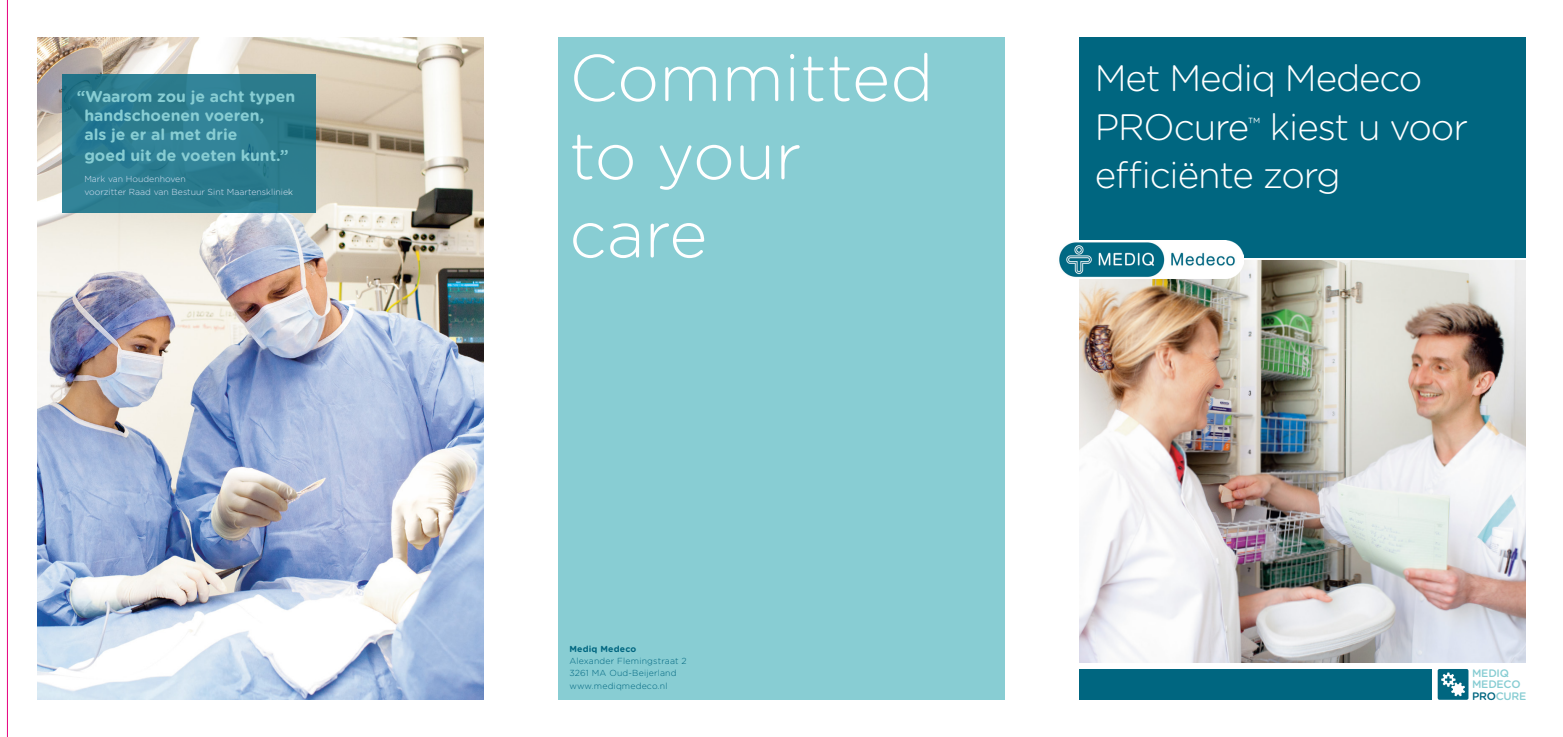
<style>
.page{position:relative;width:1563px;height:737px;background:#fff}
.page>*{position:absolute;margin:0;border:0;box-sizing:border-box;transform-origin:0 0}
.t1{font:300 65.62px/78.1px "Gotham Rounded";color:#fff}
.t2{font:300 36.75px/48.1px "Gotham Rounded";letter-spacing:-.03em;color:#fff}
.t3{font:700 15.75px/19.2px "Gotham Rounded";color:#88cdd3}
.t4{font:500 10.85px/11.5px "Gotham Rounded";letter-spacing:-.025em;color:#88cdd3}
.t5{font:300 8.75px/12.2px "Gotham Rounded";color:#d8e2f4}
.t6{font:300 8.75px/12.2px "Gotham Rounded";letter-spacing:.02em;color:#006680}
.t7{font:700 8.75px "Gotham Rounded";letter-spacing:.02em;color:#006680}
.s1{color:#fff}
.s2{color:#006680}
</style>
<div class="page">
<img style="left:37px;top:37px;width:447px;height:662px">
<div style="left:62px;top:74px;width:254px;height:139px;background:#2c7d8f"></div>
<div style="left:558px;top:37px;width:447px;height:662px;background:#88cdd3"></div>
<hr style="left:7px;top:0;width:1px;height:737px;background:#e6007e">
<div style="left:1437px;top:669px;width:31px;height:30px;background:#006680;border-radius:2px"></div>
<svg style="left:1441px;top:672px;width:24px;height:24px"></svg>
<div style="left:1079px;top:37px;width:446px;height:221px;background:#006680"></div>
<div style="left:1079px;top:669px;width:352px;height:30px;background:#006680"></div>
<img style="left:1079px;top:260px;width:446px;height:402px">
<img style="left:1059px;top:240px;width:184px;height:38px">
<p class="t3" style="left:84px;top:86px;width:212px;text-indent:-7px">“Waarom zou je acht typen handschoenen voeren,<br>als je er al met drie</p>
<p class="t3" style="left:84px;top:146px;width:206px">goed uit de voeten kunt.”</p>
<p class="t5" style="left:84px;top:173px;width:210px">Mark van Houdenhoven<br>voorzitter Raad van Bestuur Sint Maartensklinie<span class="s1">k</span></p>
<h1 class="t1" style="left:569px;top:36px;width:366px">Committed to your care</h1>
<p class="t7" style="left:569px;top:642px;width:68px">Mediq Medeco</p>
<p class="t6" style="left:569px;top:654px;width:119px">Alexander Flemingstraat 2<br>3261 MA Oud-Beijerland www.mediqmedeco.nl</p>
<h2 class="t2" style="left:1094px;top:53px;width:375px">Met Mediq Medeco<br>PROcure<sup>™</sup> kiest u voor efficiënte zorg</h2>
<p class="t4" style="left:1472px;top:666px;width:56px">MEDIQ<br>MEDECO<br><span class="s2">PRO</span>CURE</p>
</div>
